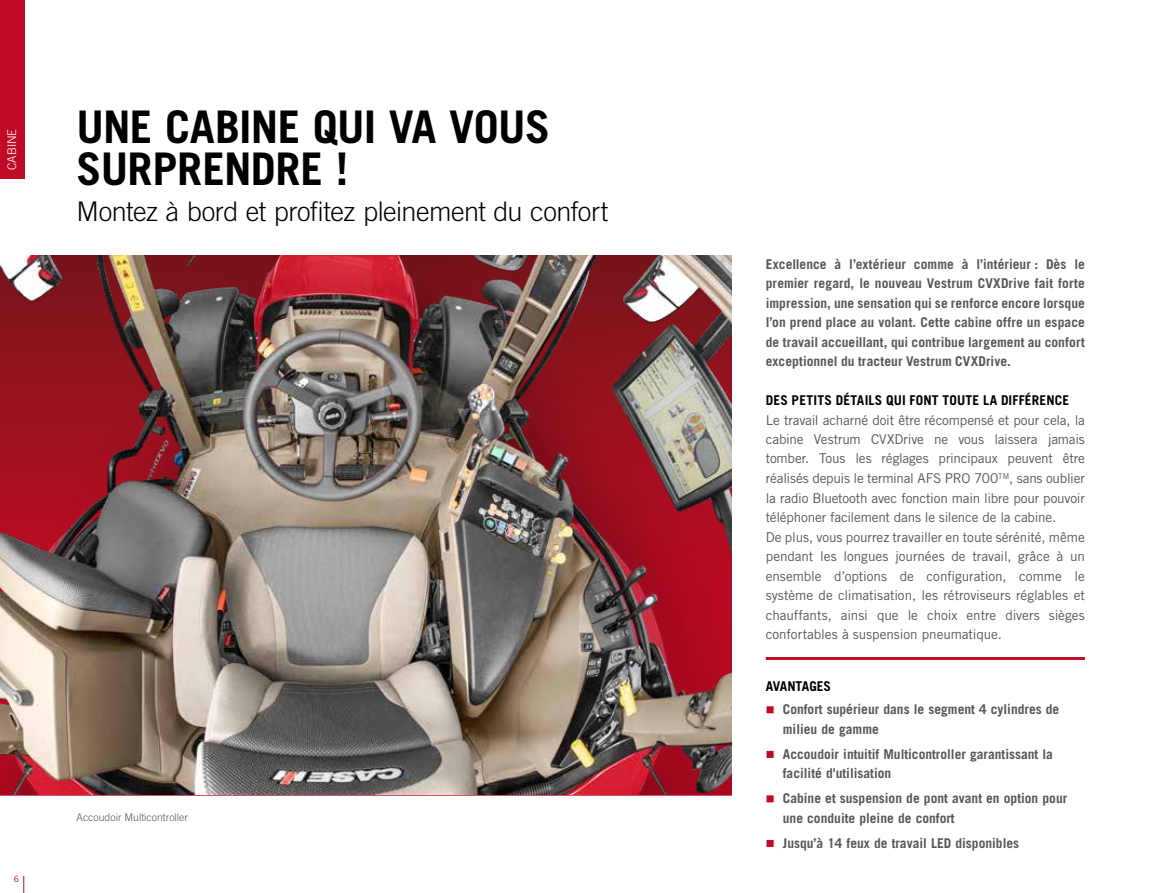
<style>
.page{position:relative;width:1170px;height:893px;background:#fff}
.page>*{position:absolute;margin:0;border:0;box-sizing:border-box;transform-origin:0 0}
.t1{font:700 45px/42px "Trade Gothic LT Pro";letter-spacing:-.015em;color:#000}
.t2{font:300 27px "Trade Gothic LT Pro";letter-spacing:-.015em;color:#000}
.t3{font:13.5px/19.5px "Trade Gothic LT Pro";letter-spacing:-.01em;color:#575756}
.t4{font:700 13.5px/19.5px "Trade Gothic LT Pro";color:#575756}
.t5{font:700 13.5px "Trade Gothic LT Std";letter-spacing:.015em;color:#000}
.t6{font:700 13.5px "Trade Gothic LT Pro";color:#000}
.t7{font:300 12px "Trade Gothic LT Pro";letter-spacing:-.005em;color:#fff}
.t8{font:300 10.5px "Trade Gothic LT Pro";color:#575756}
.t9{font:8.7px "Trade Gothic LT Pro";color:#c10a27}
</style>
<div class="page">
<div style="left:765px;top:706px;width:9px;height:8px;background:#c10a25;border:1px solid #fff"></div>
<div style="left:765px;top:750px;width:9px;height:9px;background:#c10a25;border:1px solid #fff"></div>
<div style="left:765px;top:795px;width:9px;height:8px;background:#c10a25;border:1px solid #fff"></div>
<div style="left:765px;top:839px;width:9px;height:9px;background:#c10a25;border:1px solid #fff"></div>
<div style="left:0;top:0;width:24px;height:179px;background:#c10a25"></div>
<img style="left:0;top:255px;width:731px;height:540px">
<svg style="left:23px;top:876px;width:1px;height:17px"></svg>
<p class="t7" style="left:5px;top:170px;width:43px;rotate:-90deg">CABINE</p>
<h1 class="t1" style="left:77px;top:105px;width:475px">UNE CABINE QUI VA VOUS<br>SURPRENDRE !</h1>
<h2 class="t2" style="left:77px;top:195px;width:533px">Montez à bord et profitez pleinement du confort</h2>
<p class="t9" style="left:14px;top:874px;width:7px">6</p>
<p class="t8" style="left:77px;top:811px;width:113px">Accoudoir Multicontroller</p>
<p class="t4" style="left:765px;top:254px;width:320px;text-align:justify">Excellence à l’extérieur comme à l’intérieur : Dès le premier regard, le nouveau Vestrum CVXDrive fait forte impression, une sensation qui se renforce encore lorsque l’on prend place au volant. Cette cabine offre un espace de travail accueillant, qui contribue largement au confort exceptionnel du tracteur Vestrum CVXDrive.</p>
<p class="t5" style="left:765px;top:392px;width:305px">DES PETITS DÉTAILS QUI FONT TOUTE LA DIFFÉRENCE</p>
<p class="t3" style="left:765px;top:410px;width:320px">Le travail acharné doit être récompensé et pour cela, la cabine Vestrum CVXDrive ne vous laissera jamais tomber. Tous les réglages principaux peuvent être réalisés depuis le terminal AFS PRO 700<sup>TM</sup>, sans oublier la radio Bluetooth avec fonction main libre pour pouvoir téléphoner facilement dans le silence de la cabine.<br>De plus, vous pourrez travailler en toute sérénité, même pendant les longues journées de travail, grâce à un ensemble d’options de configuration, comme le système de climatisation, les rétroviseurs réglables et chauffants, ainsi que le choix entre divers sièges confortables à suspension pneumatique.</p>
<p class="t6" style="left:765px;top:677px;width:67px">AVANTAGES</p>
<p class="t4" style="left:782px;top:699px;width:278px">Confort supérieur dans le segment 4 cylindres de milieu de gamme</p>
<p class="t4" style="left:782px;top:744px;width:272px">Accoudoir intuitif Multicontroller garantissant la facilité d'utilisation</p>
<p class="t4" style="left:782px;top:788px;width:286px">Cabine et suspension de pont avant en option pour une conduite pleine de confort</p>
<p class="t4" style="left:782px;top:833px;width:238px">Jusqu’à 14 feux de travail LED disponibles</p>
</div>
